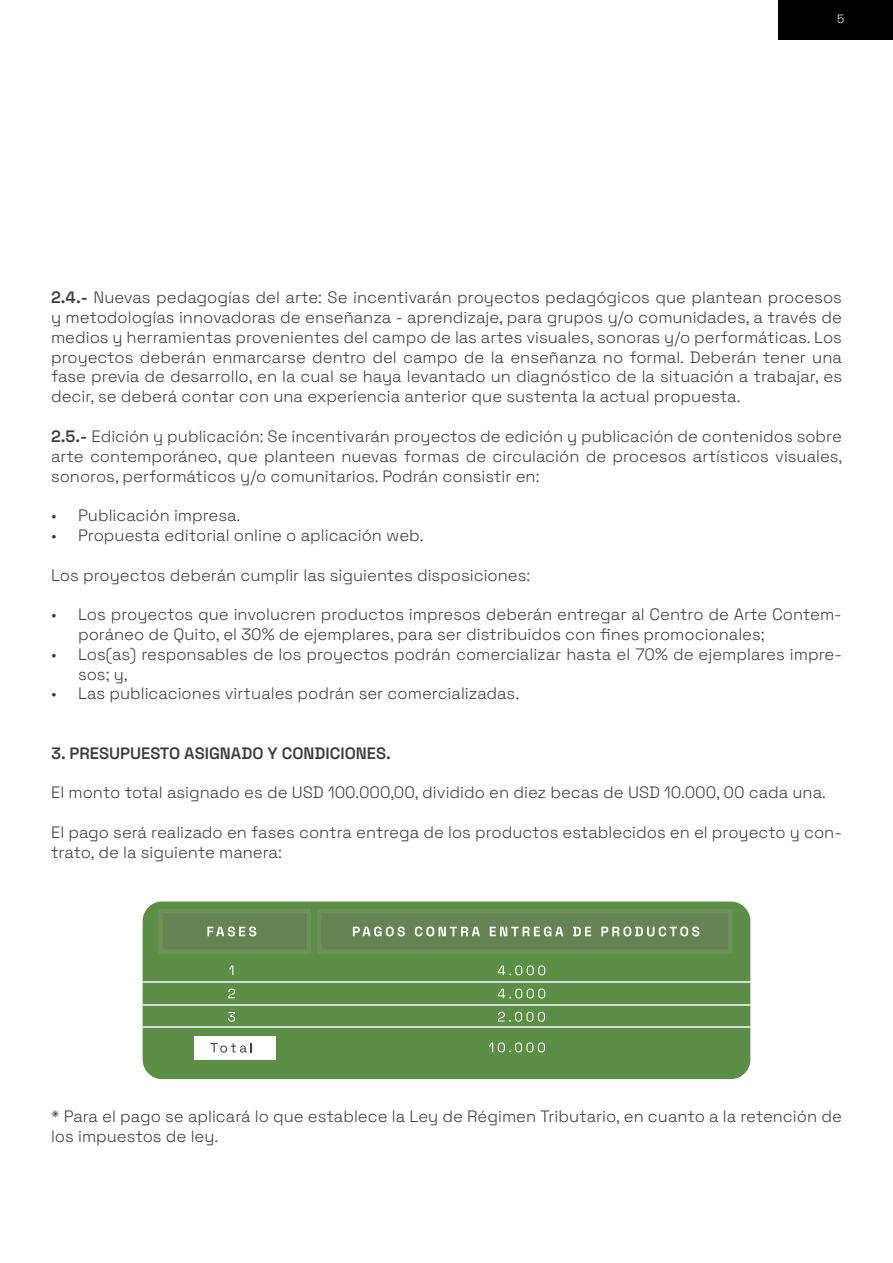
<style>
.page{position:relative;width:893px;height:1263px;background:#fff}
.page>*{position:absolute;margin:0;border:0;box-sizing:border-box;transform-origin:0 0}
.t1{font:16.5px/19.8px "Space Grotesk Light 300";color:#3c3c3b}
.t2{font:600 16.5px "Space Grotesk";color:#3c3c3b}
.t3{font:12px "Space Grotesk Light 300";color:#fff}
.s1{font-family:"Space Grotesk";font-weight:600}
</style>
<div class="page">
<div style="left:778px;top:0;width:115px;height:39px;background:#000"></div>
<div style="left:143px;top:901px;width:607px;height:178px;background:#5b8f45;border-radius:19px"></div>
<div style="left:194px;top:1036px;width:81px;height:23px;background:#fff"></div>
<svg style="left:229px;top:965px;width:4px;height:10px"></svg>
<svg style="left:498px;top:965px;width:47px;height:10px"></svg>
<svg style="left:498px;top:988px;width:47px;height:10px"></svg>
<svg style="left:498px;top:1012px;width:47px;height:10px"></svg>
<svg style="left:489px;top:1042px;width:56px;height:10px"></svg>
<svg style="left:228px;top:988px;width:7px;height:10px"></svg>
<svg style="left:228px;top:1012px;width:7px;height:10px"></svg>
<svg style="left:158px;top:909px;width:153px;height:45px"></svg>
<svg style="left:317px;top:909px;width:415px;height:45px"></svg>
<hr style="left:143px;top:981px;width:607px;height:2px;background:#dadada">
<hr style="left:143px;top:1004px;width:607px;height:1px;background:#dadada">
<hr style="left:143px;top:1026px;width:607px;height:2px;background:#dadada">
<svg style="left:210px;top:1043px;width:42px;height:9px"></svg>
<p class="t3" style="left:837px;top:10px;width:9px">5</p>
<p class="t1" style="left:51px;top:287px;width:792px;text-align:justify"><span class="s1">2.4.-</span> Nuevas pedagogías del arte: Se incentivarán proyectos pedagógicos que plantean procesos y metodologías innovadoras de enseñanza - aprendizaje, para grupos y/o comunidades, a través de medios y herramientas provenientes del campo de las artes visuales, sonoras y/o performáticas. Los proyectos deberán enmarcarse dentro del campo de la enseñanza no formal. Deberán tener una fase previa de desarrollo, en la cual se haya levantado un diagnóstico de la situación a trabajar, es decir, se deberá contar con una experiencia anterior que sustenta la actual propuesta.</p>
<p class="t1" style="left:51px;top:425px;width:793px;text-align:justify"><span class="s1">2.5.-</span> Edición y publicación: Se incentivarán proyectos de edición y publicación de contenidos sobre arte contemporáneo, que planteen nuevas formas de circulación de procesos artísticos visuales, sonoros, performáticos y/o comunitarios. Podrán consistir en:</p>
<p class="t1" style="left:51px;top:504px;width:191px">• Publicación impresa.</p>
<p class="t1" style="left:51px;top:524px;width:374px">• Propuesta editorial online o aplicación web.</p>
<p class="t1" style="left:51px;top:564px;width:481px">Los proyectos deberán cumplir las siguientes disposiciones:</p>
<p class="t1" style="left:78px;top:603px;width:765px;text-indent:-27px">• Los proyectos que involucren productos impresos deberán entregar al Centro de Arte Contem&shy;poráneo de Quito, el 30% de ejemplares, para ser distribuidos con fines promocionales;</p>
<p class="t1" style="left:78px;top:643px;width:765px;text-indent:-27px">• Los(as) responsables de los proyectos podrán comercializar hasta el 70% de ejemplares impre&shy;sos; y,</p>
<p class="t1" style="left:51px;top:683px;width:470px">• Las publicaciones virtuales podrán ser comercializadas.</p>
<p class="t2" style="left:51px;top:741px;width:341px">3. PRESUPUESTO ASIGNADO Y CONDICIONES.</p>
<p class="t1" style="left:51px;top:782px;width:776px">El monto total asignado es de USD 100.000,00, dividido en diez becas de USD 10.000, 00 cada una.</p>
<p class="t1" style="left:51px;top:821px;width:792px">El pago será realizado en fases contra entrega de los productos establecidos en el proyecto y con&shy;trato, de la siguiente manera:</p>
<p class="t1" style="left:51px;top:1105px;width:792px">* Para el pago se aplicará lo que establece la Ley de Régimen Tributario, en cuanto a la retención de los impuestos de ley.</p>
</div>
